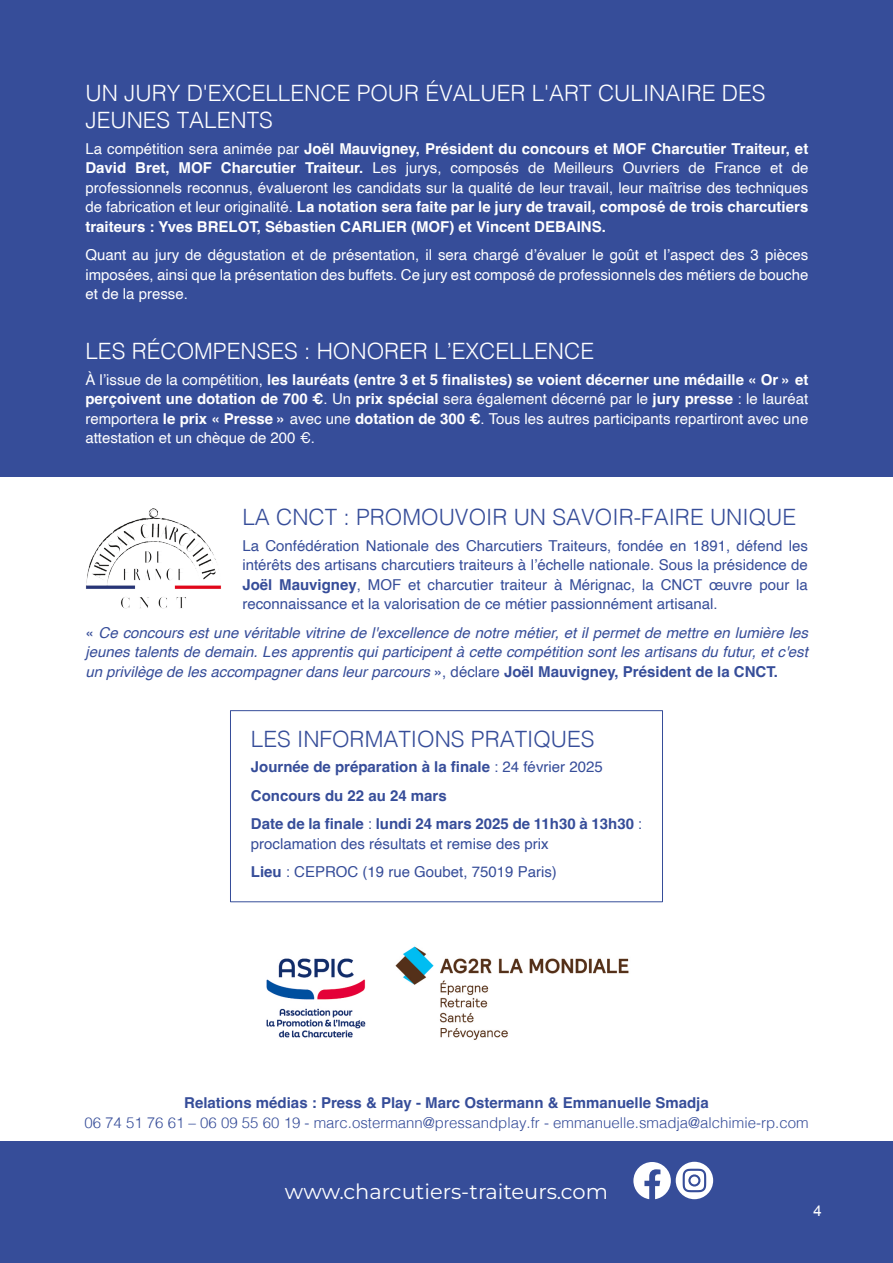
<style>
.page{position:relative;width:893px;height:1263px;background:#fff}
.page>*{position:absolute;margin:0;border:0;box-sizing:border-box;transform-origin:0 0}
.t1{font:300 22.5px/27px "Helvetica";color:#fff}
.t2{font:300 22.5px "Helvetica";color:#364d99}
.t3{font:21px "Montserrat Roman";color:#fff}
.t4{font:15px/19.5px "Helvetica";color:#fff;text-align:justify}
.t5{font:700 15px/19.5px "Helvetica";color:#fff;text-align:justify}
.t6{font:15px/19.5px "Helvetica";color:#364d99;text-align:justify}
.t7{font:italic 15px/19.5px "Helvetica";color:#364d99;text-align:justify}
.t8{font:700 15px/28.5px "Helvetica";color:#364d99}
.t9{font:300 15px "Helvetica";color:#364d99}
.t10{font:15px "Arial";color:#fff}
.s1{font-weight:400}
.s2{font-weight:700}
.s3{font-style:normal}
.s4{font-weight:700;font-style:normal}
</style>
<div class="page">
<div style="left:0;top:1141px;width:893px;height:122px;background:#364d99"></div>
<div style="left:1px;top:0;width:892px;height:476px;background:#364d99"></div>
<svg style="left:633px;top:1162px;width:38px;height:37px"></svg>
<svg style="left:676px;top:1162px;width:37px;height:37px"></svg>
<svg style="left:683px;top:1169px;width:23px;height:23px"></svg>
<img style="left:395px;top:946px;width:234px;height:94px">
<img style="left:266px;top:958px;width:100px;height:80px">
<img style="left:86px;top:509px;width:135px;height:99px">
<div style="left:230px;top:710px;width:433px;height:192px;border:1px solid #364d99"></div>
<h1 class="t1" style="left:85px;top:83px;width:682px">UN JURY D'EXCELLENCE POUR ÉVALUER L'ART CULINAIRE DES<br>JEUNES TALENTS</h1>
<p class="t5" style="left:85px;top:140px;width:724px"><span class="s1">La compétition sera animée par</span> Joël Mauvigney, Président du concours et MOF Charcutier Traiteur, et David Bret, MOF Charcutier Traiteur. <span class="s1">Les jurys, composés de Meilleurs Ouvriers de France et de professionnels reconnus, évalueront les candidats sur la qualité de leur travail, leur maîtrise des techniques de fabrication et leur originalité.</span> La notation sera faite par le jury de travail, composéde trois charcutiers traiteurs : Yves BRELOT, Sébastien CARLIER (MOF) et Vincent DEBAINS.</p>
<p class="t4" style="left:85px;top:246px;width:724px">Quant au jury de dégustation et de présentation, il sera chargé d’évaluer le goût et l’aspect des 3 pièces imposées, ainsi que la présentation des buffets. Ce jury est composé de professionnels des métiers de bouche et de la presse.</p>
<h1 class="t1" style="left:85px;top:341px;width:510px">LES RÉCOMPENSES : HONORER L’EXCELLENCE</h1>
<p class="t4" style="left:85px;top:371px;width:724px">À l’issue de la compétition, <span class="s2">les lauréats (entre 3 et 5 finalistes) se voient décerner une médaille « Or » et perçoivent une dotation de 700 €</span>. Un <span class="s2">prix spécial</span> sera également décerné par le <span class="s2">jury presse</span> : le lauréat remportera <span class="s2">le prix « Presse »</span> avec une <span class="s2">dotation de 300 €</span>. Tous les autres participants repartiront avec une attestation et un chèque de 200 €.</p>
<h1 class="t2" style="left:242px;top:509px;width:555px">LA CNCT : PROMOUVOIR UN SAVOIR-FAIRE UNIQUE</h1>
<p class="t6" style="left:242px;top:536px;width:567px">La Confédération Nationale des Charcutiers Traiteurs, fondée en 1891, défend les intérêts des artisans charcutiers traiteurs à l’échelle nationale. Sous la présidence de <span class="s2">Joël Mauvigney</span>, MOF et charcutier traiteur à Mérignac, la CNCT œuvre pour la reconnaissance et la valorisation de ce métier passionnément artisanal.</p>
<p class="t7" style="left:85px;top:623px;width:724px"><span class="s3">«</span> Ce concours est une véritable vitrine de l'excellence de notre métier, et il permet de mettre en lumière les jeunes talents de demain. Les apprentis qui participent à cette compétition sont les artisans du futur, et c'est un privilège de les accompagner dans leur parcours <span class="s3">», déclare</span> <span class="s4">Joël Mauvigney, Président de la CNCT.</span></p>
<h1 class="t2" style="left:251px;top:730px;width:345px">LES INFORMATIONS PRATIQUES</h1>
<p class="t8" style="left:251px;top:754px;width:393px">Journée de préparation à la finale <span class="s1">: 24 février 2025<br></span>Concours du 22 au 24 mars<br>Date de la finale <span class="s1">:</span> lundi 24 mars 2025 de 11h30 à 13h30 <span class="s1">:</span></p>
<p class="t6" style="left:251px;top:830px;width:307px;line-height:28.5px">proclamation des résultats et remise des prix<br><span class="s2">Lieu</span> : CEPROC (19 rue Goubet, 75019 Paris)</p>
<p class="t8" style="left:184px;top:1089px;width:526px">Relations médias : Press &amp; Play - Marc Ostermann &amp; Emmanuelle Smadja</p>
<p class="t9" style="left:84px;top:1117px;width:726px">06 74 51 76 61 – 06 09 55 60 19 - marc.ostermann@pressandplay.fr - emmanuelle.smadja@alchimie-rp.com</p>
<h2 class="t3" style="left:285px;top:1179px;width:325px">www.charcutiers-traiteurs.com</h2>
<p class="t10" style="left:813px;top:1205px;width:10px">4</p>
</div>
